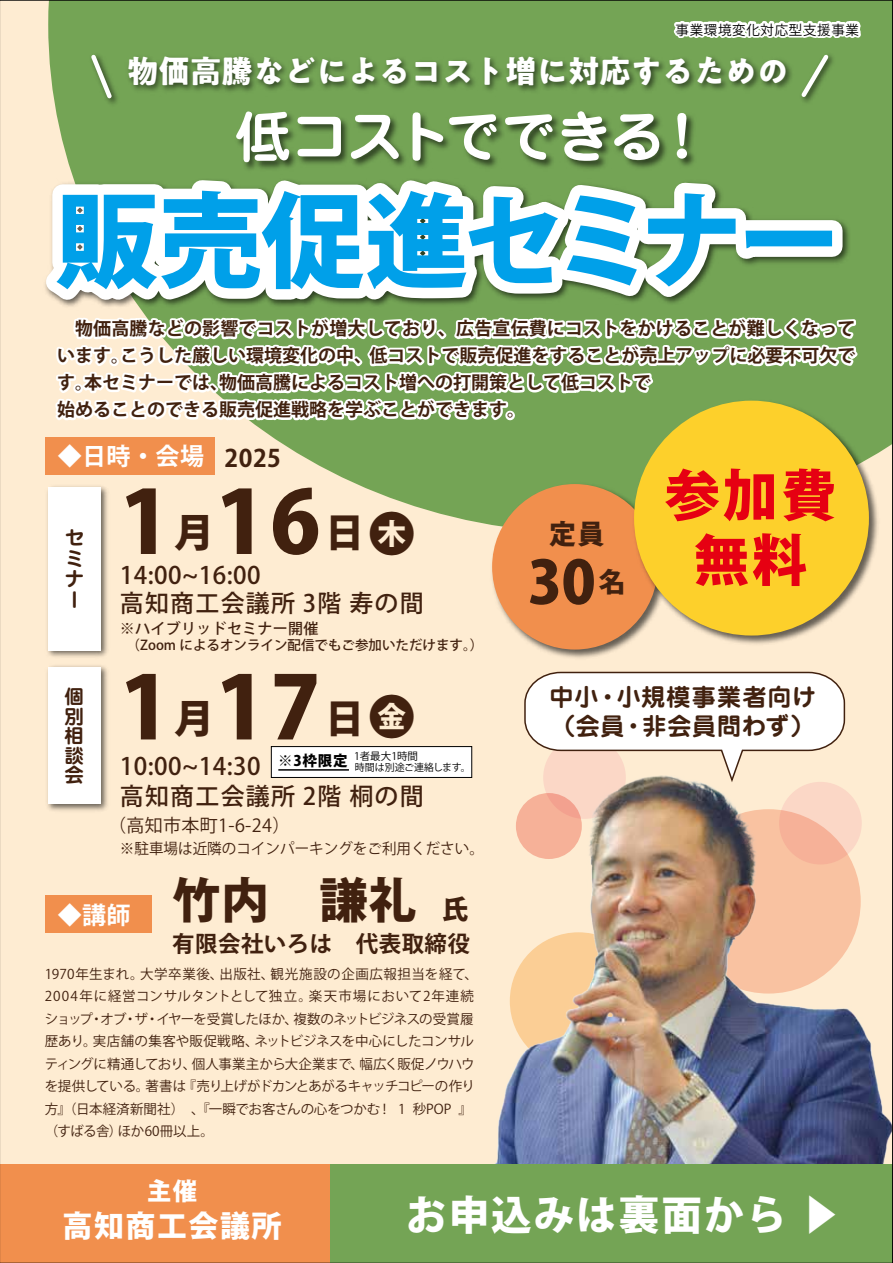
<style>
.page{position:relative;width:893px;height:1263px;background:#feecd2}
.page>*{position:absolute;margin:0;border:0;box-sizing:border-box;transform-origin:0 0}
.t1{font:800 103.5px "Koz Go Pr 6 N";letter-spacing:-.055em;color:#00a0e9}
.t2{font:800 86.25px "Koz Go Pr 6 N";color:#41210f}
.t3{font:800 58.95px "Koz Go Pr 6 N";color:#41210f}
.t4{font:700 55.5px "Jun 501 Pro";letter-spacing:-.015em;color:#fff}
.t5{font:800 55.5px "Koz Go Pr 6 N";color:#e60012}
.t6{font:800 48.15px "Koz Go Pr 6 N";color:#41210f}
.t7{font:800 40.5px "Koz Go Pr 6 N";letter-spacing:.05em;color:#fff}
.t8{font:800 39.45px "Koz Go Pr 6 N";color:#41210f}
.t9{font:700 31.5px "PA1 Gothic Std";color:#fff}
.t10{font:800 30px "Koz Go Pr 6 N";letter-spacing:.05em;color:#fff}
.t11{font:800 27px "Koz Go Pr 6 N";color:#41210f}
.t12{font:800 26.55px "Koz Go Pr 6 N";color:#41210f}
.t13{font:800 24.3px "Koz Go Pr 6 N";color:#fff}
.t14{font:500 24px "Koz Go Pr 6 N";letter-spacing:.05em;color:#41210f}
.t15{font:700 24px/28.8px "Jun 501 Pro";letter-spacing:.04em;color:#41210f}
.t16{font:700 24px "Koz Go Pr 6 N";color:#fff}
.t17{font:700 24px "Koz Go Pr 6 N";color:#41210f}
.t18{font:700 22.5px "Koz Go Pr 6 N";letter-spacing:.02em;color:#41210f}
.t19{font:700 19.5px/19.5px "Jun 501 Pro";color:#41210f;text-align:justify}
.t20{font:700 18px/27px "Koz Go Pr 6 N";color:#41210f;text-align:right}
.t21{font:18px "Koz Go Pr 6 N";letter-spacing:.02em;color:#41210f}
.t22{font:15px "Koz Go Pr 6 N";color:#41210f}
.t23{font:500 15px "Koz Go Pr 6 N";letter-spacing:.02em;color:#41210f}
.t24{font:800 14.55px "Koz Go Pr 6 N";color:#000}
.t25{font:13.5px/22.5px "Koz Go Pr 6 N";letter-spacing:-.005em;color:#41210f}
.t26{font:13.5px/22.5px "Koz Go Pr 6 N";letter-spacing:-.07em;color:#41210f}
.t27{font:500 13.5px "Koz Go Pr 6 N";color:#41210f}
.t28{font:13.5px "Koz Go Pr 6 N";letter-spacing:-.035em;color:#41210f}
.t29{font:13.5px "Koz Go Pr 6 N";letter-spacing:.04em;color:#41210f}
.t30{font:13.5px "Koz Go Pr 6 N";letter-spacing:.05em;color:#000}
.t31{font:13.5px "Koz Go Pr 6 N";letter-spacing:.065em;color:#41210f}
.t32{font:13.5px "Koz Go Pr 6 N";letter-spacing:.03em;color:#41210f}
.t33{font:13.5px "Koz Go Pr 6 N";letter-spacing:-.05em;color:#41210f}
.t34{font:13.5px "Koz Go Pr 6 N";letter-spacing:.02em;color:#41210f}
.t35{font:13.5px "Koz Go Pr 6 N";letter-spacing:-.075em;color:#41210f}
.t36{font:13.5px "Koz Go Pr 6 N";letter-spacing:-.03em;color:#41210f}
.t37{font:10.5px "Koz Go Pr 6 N";color:#000}
.t38{font:10.05px "Koz Go Pr 6 N";color:#000}
.s1{font-size:46.05px}
</style>
<div class="page">
<div style="left:48px;top:2px;width:843px;height:523px;background:#74a455"></div>
<img style="left:489px;top:519px;width:141px;height:139px">
<div style="left:492px;top:484px;width:166px;height:165px;background:#f18f4d;border-radius:50%"></div>
<img style="left:630px;top:397px;width:251px;height:247px">
<div style="left:634px;top:401px;width:235px;height:234px;background:#fdd02b;border-radius:50%"></div>
<img style="left:472px;top:775px;width:419px;height:389px">
<div style="left:328px;top:1164px;width:565px;height:99px;background:#74a455"></div>
<div style="left:0;top:1164px;width:330px;height:99px;background:#f18f4d"></div>
<svg style="left:654px;top:4px;width:237px;height:39px"></svg>
<div style="left:45px;top:896px;width:106px;height:37px;background:#f18f4d"></div>
<svg style="left:523px;top:671px;width:323px;height:113px"></svg>
<svg style="left:45px;top:51px;width:819px;height:468px"></svg>
<div style="left:271px;top:746px;width:201px;height:31px;background:#fff"></div>
<div style="left:271px;top:746px;width:201px;height:32px;border:1px solid #000"></div>
<hr style="left:278px;top:769px;width:71px;height:2px;background:#000">
<img style="left:45px;top:482px;width:66px;height:329px">
<div style="left:48px;top:487px;width:53px;height:163px;background:#fff"></div>
<div style="left:48px;top:667px;width:53px;height:136px;background:#fff"></div>
<p class="t30" style="left:675px;top:22px;width:185px">事業環境変化対応型支援事業</p>
<h3 class="t9" style="left:127px;top:51px;width:663px">物価高騰などによるコスト増に対応するための</h3>
<h3 class="t4" style="left:654px;top:93px;width:57px">!</h3>
<h3 class="t4" style="left:235px;top:93px;width:431px">低コストでできる</h3>
<h1 class="t1" style="left:55px;top:183px;width:788px">販売促進セミナー</h1>
<p class="t20" style="left:57px;top:316px;width:800px">　物価高騰などの影響でコストが増大しており、広告宣伝費にコストをかけることが難しくなってこうした厳しい環境変化の中、低コストで販売促進をすることが売上アップに必要不可欠で</p>
<p class="t20" style="left:57px;top:343px;width:73px">います。</p>
<p class="t20" style="left:219px;top:370px;width:433px">物価高騰によるコスト増への打開策として低コストで</p>
<p class="t20" style="left:84px;top:370px;width:145px">本セミナーでは、</p>
<p class="t20" style="left:57px;top:370px;width:469px;text-align:left">す。<br>始めることのできる販売促進戦略を学ぶことができます。</p>
<h3 class="t16" style="left:58px;top:443px;width:148px">◆日時・会場</h3>
<h3 class="t17" style="left:225px;top:444px;width:58px">2025</h3>
<p class="t19" style="left:65px;top:526px;width:20px;line-height:20.4px">セミナー</p>
<p class="t19" style="left:64px;top:685px;width:20px">個別相談会</p>
<h2 class="t2" style="left:120px;top:474px;width:52px">1</h2>
<h3 class="t8" style="left:174px;top:510px;width:41px">月</h3>
<h2 class="t2" style="left:216px;top:474px;width:106px">16</h2>
<h3 class="t14" style="left:120px;top:561px;width:142px">14:00~16:00</h3>
<h3 class="t8" style="left:325px;top:510px;width:92px">日<span class="s1">木</span></h3>
<h3 class="t14" style="left:120px;top:589px;width:305px">高知商工会議所 3階寿の間</h3>
<p class="t23" style="left:120px;top:620px;width:200px">※ハイブリッドセミナー開催</p>
<p class="t27" style="left:120px;top:637px;width:365px">　（Zoom によるオンライン配信でもご参加いただけます (。</p>
<h2 class="t2" style="left:120px;top:659px;width:52px">1</h2>
<h3 class="t8" style="left:174px;top:696px;width:41px">月</h3>
<h2 class="t2" style="left:216px;top:659px;width:106px">17</h2>
<h3 class="t8" style="left:325px;top:696px;width:92px">日<span class="s1">金</span></h3>
<h3 class="t14" style="left:120px;top:752px;width:142px">10:00~14:30</h3>
<p class="t37" style="left:354px;top:750px;width:66px">1者最大1時間</p>
<p class="t24" style="left:278px;top:753px;width:71px">※3枠限定</p>
<p class="t38" style="left:355px;top:762px;width:117px">時間は別途ご連絡します。</p>
<h3 class="t14" style="left:120px;top:782px;width:305px">高知商工会議所 2階桐の間</h3>
<p class="t21" style="left:108px;top:815px;width:184px">（高知市本町1-6-24(</p>
<p class="t22" style="left:120px;top:840px;width:366px">※駐車場は近隣のコインパーキングをご利用ください。</p>
<h3 class="t16" style="left:58px;top:902px;width:74px">◆講師</h3>
<h3 class="t6" style="left:172px;top:874px;width:246px">竹内　謙礼</h3>
<h3 class="t12" style="left:442px;top:894px;width:28px">氏</h3>
<p class="t18" style="left:172px;top:931px;width:299px">有限会社いろは　代表取締役</p>
<p class="t29" style="left:271px;top:966px;width:209px">観光施設の企画広報担当を経て、</p>
<p class="t25" style="left:140px;top:963px;width:85px">大学卒業後、</p>
<p class="t34" style="left:45px;top:966px;width:100px">1970年生まれ。</p>
<p class="t25" style="left:220px;top:963px;width:56px">出版社、</p>
<p class="t31" style="left:309px;top:988px;width:167px">楽天市場において2年連続</p>
<p class="t25" style="left:293px;top:985px;width:182px;text-indent:-249px">2004年に経営コンサルタントとして独立。<br>複数のネットビジネスの受賞履</p>
<p class="t25" style="left:100px;top:1008px;width:28px">オブ</p>
<p class="t25" style="left:45px;top:1008px;width:50px">ショップ</p>
<p class="t25" style="left:135px;top:1008px;width:15px">ザ</p>
<p class="t33" style="left:157px;top:1011px;width:143px">イヤーを受賞したほか、</p>
<p class="t25" style="left:90px;top:1008px;width:15px">・</p>
<p class="t25" style="left:124px;top:1008px;width:15px">・</p>
<p class="t25" style="left:145px;top:1008px;width:15px">・</p>
<p class="t28" style="left:254px;top:1033px;width:221px">ネットビジネスを中心にしたコンサル</p>
<p class="t32" style="left:93px;top:1033px;width:167px">実店舗の集客や販促戦略、</p>
<p class="t25" style="left:45px;top:1030px;width:53px">歴あり。</p>
<p class="t26" style="left:183px;top:1053px;width:294px;text-indent:-138px">ティングに精通しており、<br>『売り上げがドカンとあがるキャッチコピーの作り</p>
<p class="t25" style="left:192px;top:1053px;width:174px">個人事業主から大企業まで、</p>
<p class="t35" style="left:359px;top:1056px;width:117px">幅広く販促ノウハウ</p>
<p class="t25" style="left:146px;top:1075px;width:42px">著書は</p>
<p class="t36" style="left:45px;top:1078px;width:106px">を提供している。</p>
<p class="t25" style="left:118px;top:1098px;width:264px;text-indent:-73px">方』（日本経済新聞社） 、『一瞬でお客さんの心をつかむほか60冊以上。</p>
<p class="t25" style="left:378px;top:1098px;width:15px">！</p>
<p class="t25" style="left:45px;top:1120px;width:79px">（すばる舎）</p>
<p class="t25" style="left:398px;top:1098px;width:9px">1</p>
<p class="t25" style="left:413px;top:1098px;width:40px">秒POP</p>
<p class="t25" style="left:459px;top:1098px;width:15px">『</p>
<h3 class="t5" style="left:664px;top:464px;width:174px">参加費</h3>
<h3 class="t11" style="left:549px;top:519px;width:57px">定員</h3>
<h3 class="t5" style="left:694px;top:529px;width:115px">無料</h3>
<h3 class="t3" style="left:528px;top:549px;width:69px">30</h3>
<h3 class="t11" style="left:599px;top:567px;width:28px">名</h3>
<h3 class="t15" style="left:550px;top:680px;width:268px">中小・小規模事業者向け（会員・非会員問わず(</h3>
<h3 class="t13" style="left:147px;top:1178px;width:51px">主催</h3>
<h3 class="t10" style="left:63px;top:1209px;width:220px">高知商工会議所</h3>
<h3 class="t7" style="left:406px;top:1192px;width:435px">お申込みは裏面から ▶</h3>
</div>
